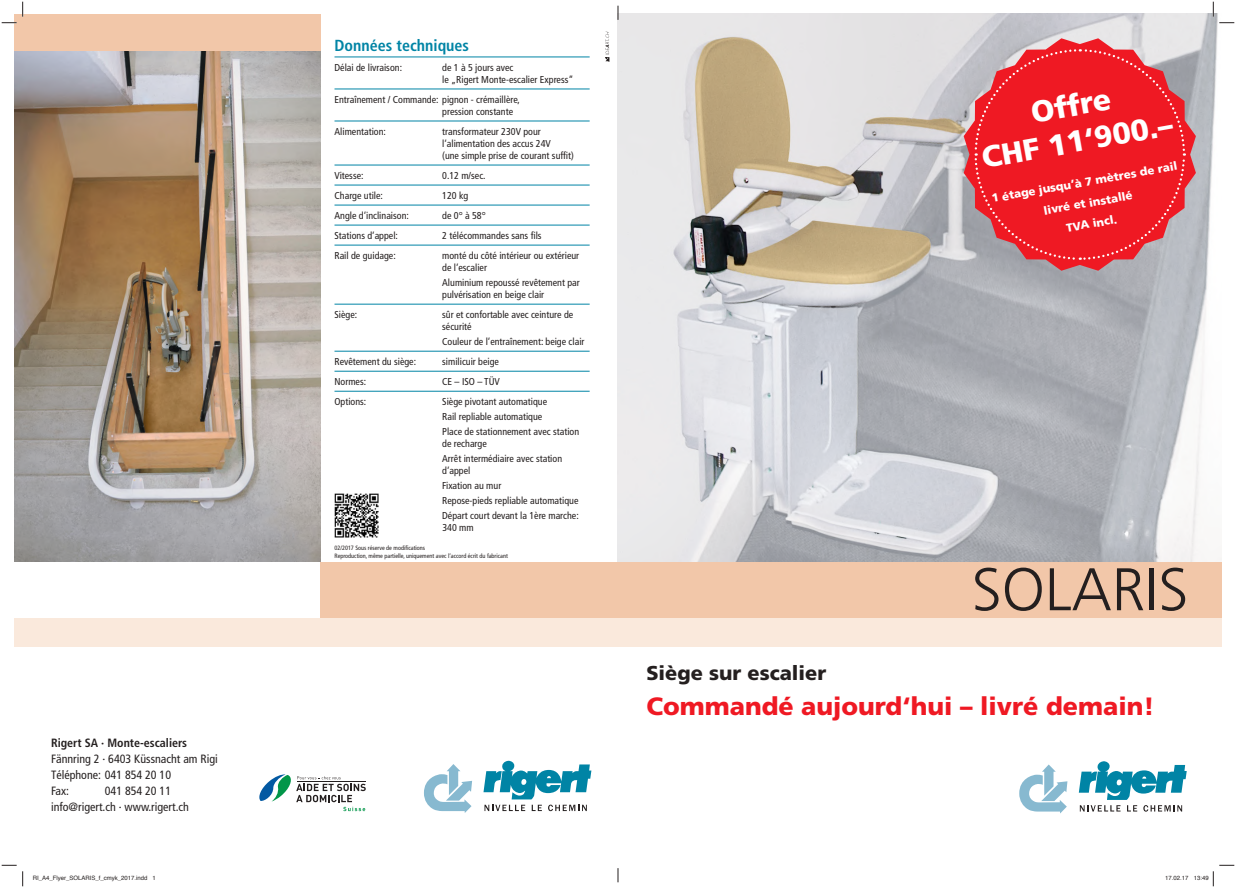
<style>
.page{position:relative;width:1236px;height:888px;background:#fff}
.page>*{position:absolute;margin:0;border:0;box-sizing:border-box;transform-origin:0 0}
.t1{font:300 60px "Frutiger";color:#241f1f}
.t2{font:900 30px/36px "Frutiger";color:#fff;text-align:center}
.t3{font:900 25px "Frutiger";color:#ef1923}
.t4{font:900 20px "Frutiger";color:#241f1f}
.t5{font:700 condensed 16px "Frutiger";color:#0084a5}
.t6{font:condensed 12px/16px "Frutiger";color:#241f1f}
.t7{font:700 condensed 12px "Frutiger";color:#241f1f}
.t8{font:900 11.5px/21px "Frutiger";color:#fff;text-align:center}
.t9{font:condensed 10px/12px "Frutiger";color:#241f1f}
.t10{font:condensed 6.2px/7.4px "Frutiger";color:#241f1f}
.t11{font:6px "Helvetica";color:#241f1f}
</style>
<div class="page">
<div style="left:320px;top:561px;width:902px;height:57px;background:#f2c7a9"></div>
<img style="left:618px;top:13px;width:604px;height:548px">
<svg style="left:1019px;top:764px;width:48px;height:49px"></svg>
<svg style="left:1079px;top:761px;width:108px;height:50px"></svg>
<svg style="left:424px;top:764px;width:48px;height:48px"></svg>
<svg style="left:483px;top:760px;width:108px;height:50px"></svg>
<div style="left:14px;top:618px;width:1208px;height:28px;background:#fae9dc"></div>
<hr style="left:334px;top:57px;width:256px;height:1px;background:#0084a5">
<hr style="left:334px;top:89px;width:256px;height:1px;background:#0084a5">
<hr style="left:334px;top:121px;width:256px;height:1px;background:#0084a5">
<hr style="left:334px;top:165px;width:256px;height:1px;background:#0084a5">
<hr style="left:334px;top:185px;width:256px;height:1px;background:#0084a5">
<hr style="left:334px;top:205px;width:256px;height:1px;background:#0084a5">
<hr style="left:334px;top:225px;width:256px;height:1px;background:#0084a5">
<hr style="left:334px;top:245px;width:256px;height:1px;background:#0084a5">
<hr style="left:334px;top:304px;width:256px;height:1px;background:#0084a5">
<hr style="left:334px;top:351px;width:256px;height:1px;background:#0084a5">
<hr style="left:334px;top:371px;width:256px;height:1px;background:#0084a5">
<hr style="left:334px;top:391px;width:256px;height:1px;background:#0084a5">
<img style="left:14px;top:51px;width:306px;height:510px">
<svg style="left:605px;top:32px;width:4px;height:29px"></svg>
<div style="left:14px;top:14px;width:306px;height:37px;background:#f2c7a9"></div>
<svg style="left:618px;top:6px;width:1px;height:14px"></svg>
<svg style="left:618px;top:868px;width:1px;height:14px"></svg>
<img style="left:334px;top:493px;width:44px;height:44px">
<svg style="left:964px;top:38px;width:232px;height:233px;background:#c4a0a6"></svg>
<svg style="left:973px;top:48px;width:213px;height:213px;background:#e7313a"></svg>
<svg style="left:259px;top:774px;width:107px;height:36px"></svg>
<svg style="left:2px;top:864px;width:15px;height:1px"></svg>
<svg style="left:1219px;top:864px;width:15px;height:1px"></svg>
<svg style="left:2px;top:2px;width:22px;height:22px"></svg>
<svg style="left:22px;top:871px;width:2px;height:15px"></svg>
<svg style="left:1213px;top:2px;width:21px;height:22px"></svg>
<svg style="left:1212px;top:871px;width:2px;height:15px"></svg>
<p class="t7" style="left:51px;top:735px;width:138px">Rigert SA · Monte-escaliers</p>
<p class="t6" style="left:51px;top:751px;width:168px">Fännring 2 · 6403 Küssnacht am Rigi<br>Téléphone: 041 854 20 10<br>Fax:</p>
<p class="t6" style="left:51px;top:783px;width:139px;text-indent:54px">041 854 20 11 info@rigert.ch · www.rigert.ch</p>
<h3 class="t5" style="left:334px;top:36px;width:136px">Données techniques</h3>
<p class="t9" style="left:334px;top:62px;width:69px">Délai de livraison:</p>
<p class="t9" style="left:442px;top:62px;width:133px">de 1 à 5 jours avec<br>le „Rigert Monte-escalier Express“</p>
<p class="t9" style="left:442px;top:94px;width:79px;text-indent:-108px">Entraînement / Commande: pignon - crémaillère, pression constante</p>
<p class="t9" style="left:334px;top:126px;width:53px">Alimentation:</p>
<p class="t9" style="left:442px;top:126px;width:133px">transformateur 230V pour l‘alimentation des accus 24V<br>(une simple prise de courant suffit)</p>
<p class="t9" style="left:334px;top:170px;width:31px">Vitesse:</p>
<p class="t9" style="left:442px;top:170px;width:45px">0.12 m/sec.</p>
<p class="t9" style="left:334px;top:190px;width:50px">Charge utile:</p>
<p class="t9" style="left:442px;top:190px;width:28px">120 kg</p>
<p class="t9" style="left:334px;top:210px;width:76px">Angle d‘inclinaison:</p>
<p class="t9" style="left:442px;top:210px;width:45px">de 0° à 58°</p>
<p class="t9" style="left:334px;top:230px;width:65px">Stations d‘appel:</p>
<p class="t9" style="left:442px;top:230px;width:101px">2 télécommandes sans fils</p>
<p class="t9" style="left:334px;top:250px;width:63px">Rail de guidage:</p>
<p class="t9" style="left:442px;top:250px;width:138px">monté du côté intérieur ou extérieur de l‘escalier</p>
<p class="t9" style="left:442px;top:277px;width:139px">Aluminium repoussé revêtement par pulvérisation en beige clair</p>
<p class="t9" style="left:334px;top:309px;width:24px">Siège:</p>
<p class="t9" style="left:442px;top:309px;width:133px">sûr et confortable avec ceinture de sécurité</p>
<p class="t9" style="left:442px;top:336px;width:144px">Couleur de l‘entraînement: beige clair</p>
<p class="t9" style="left:334px;top:356px;width:83px">Revêtement du siège:</p>
<p class="t9" style="left:442px;top:356px;width:58px">similicuir beige</p>
<p class="t9" style="left:334px;top:376px;width:33px">Normes:</p>
<p class="t9" style="left:442px;top:376px;width:59px">CE – ISO – TÜV</p>
<p class="t9" style="left:334px;top:396px;width:33px">Options:</p>
<p class="t9" style="left:442px;top:394px;width:138px;line-height:15px">Siège pivotant automatique<br>Rail repliable automatique<br>Place de stationnement avec station</p>
<p class="t9" style="left:442px;top:436px;width:121px;line-height:15px">de recharge<br>Arrêt intermédiaire avec station</p>
<p class="t9" style="left:442px;top:463px;width:138px;line-height:15px">d‘appel<br>Fixation au mur<br>Repose-pieds repliable automatique<br>Départ court devant la 1ère marche:</p>
<p class="t9" style="left:442px;top:522px;width:33px">340 mm</p>
<p class="t10" style="left:334px;top:544px;width:175px">02/2017 Sous réserve de modifications<br>Reproduction, même partielle, uniquement avec l‘accord écrit du fabricant</p>
<h2 class="t2" style="left:972px;top:104px;width:195px;rotate:-10deg">Offre<br>CHF 11‘900.–</h2>
<p class="t8" style="left:990px;top:188px;width:190px;rotate:-10deg">1 étage jusqu’à 7 mètres de rail livré et installé<br>TVA incl.</p>
<h1 class="t1" style="left:972px;top:555px;width:218px">SOLARIS</h1>
<h3 class="t4" style="left:646px;top:661px;width:182px">Siège sur escalier</h3>
<h3 class="t3" style="left:646px;top:691px;width:510px">Commandé aujourd‘hui – livré demain!</h3>
<p class="t11" style="left:33px;top:873px;width:125px">RI_A4_Flyer_SOLARIS_f_cmyk_2017.indd 1</p>
<p class="t11" style="left:1165px;top:873px;width:45px">17.02.17 13:49</p>
</div>
